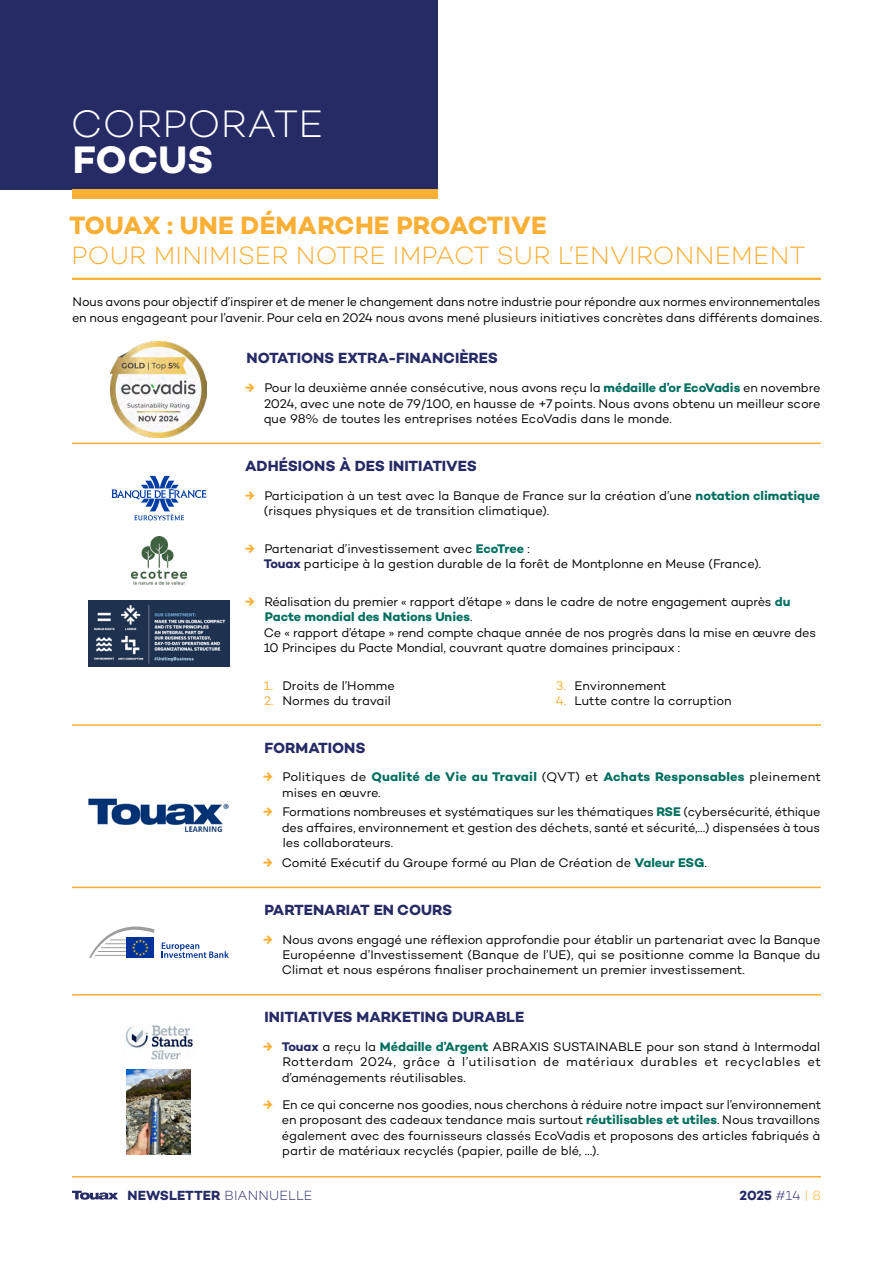
<style>
.page{position:relative;width:893px;height:1263px;background:#fff}
.page>*{position:absolute;margin:0;border:0;box-sizing:border-box;transform-origin:0 0}
.t1{font:300 39px "Campton";letter-spacing:.01em;color:#fff}
.t2{font:700 39px "Campton";color:#fff}
.t3{font:300 25.5px "Campton";letter-spacing:.01em;color:#fbaf34}
.t4{font:700 25.5px "Campton";letter-spacing:.005em;color:#fbaf34}
.t5{font:700 15px "Campton";color:#262b66}
.t6{font:700 13.5px "Campton";letter-spacing:.005em;color:#262b66}
.t7{font:12.75px/15.3px "Campton";letter-spacing:-.01em;color:#000}
.s1{font-weight:700;color:#fbaf34}
.s2{font-weight:700;color:#006f60}
.s3{font-weight:700;color:#262b66}
.s4{color:#fbaf34}
.s5{font-weight:300}
.s6{font-weight:300;color:#fbaf34}
</style>
<div class="page">
<svg style="left:72px;top:1191px;width:46px;height:9px"></svg>
<div style="left:0;top:0;width:437px;height:189px;background:#262b66"></div>
<div style="left:72px;top:189px;width:365px;height:9px;background:#fbaf34"></div>
<hr style="left:72px;top:278px;width:749px;height:2px;background:#fbaf34">
<img style="left:110px;top:342px;width:96px;height:96px">
<svg style="left:111px;top:476px;width:95px;height:44px"></svg>
<img style="left:131px;top:536px;width:55px;height:48px">
<img style="left:89px;top:600px;width:140px;height:67px">
<img style="left:89px;top:798px;width:140px;height:34px">
<svg style="left:89px;top:926px;width:65px;height:32px"></svg>
<svg style="left:162px;top:942px;width:67px;height:16px"></svg>
<img style="left:127px;top:1070px;width:64px;height:85px">
<img style="left:125px;top:1025px;width:70px;height:34px">
<hr style="left:72px;top:443px;width:749px;height:1px;background:#fbaf34">
<hr style="left:72px;top:724px;width:749px;height:2px;background:#fbaf34">
<hr style="left:72px;top:887px;width:749px;height:1px;background:#fbaf34">
<hr style="left:72px;top:994px;width:749px;height:1px;background:#fbaf34">
<hr style="left:72px;top:1176px;width:749px;height:1px;background:#fbaf34">
<h1 class="t1" style="left:71px;top:100px;width:254px">CORPORATE</h1>
<h1 class="t2" style="left:73px;top:135px;width:142px">FOCUS</h1>
<h2 class="t4" style="left:69px;top:209px;width:479px">TOUAX : UNE DÉMARCHE PROACTIVE</h2>
<h2 class="t3" style="left:72px;top:240px;width:735px">POUR MINIMISER NOTRE IMPACT SUR L’ENVIRONNEMENT</h2>
<p class="t7" style="left:72px;top:294px;width:752px">Nous avons pour objectif d’inspirer et de mener le changement dans notre industrie pour répondre aux normes environnementales en nous engageant pour l’avenir. Pour cela en 2024 nous avons mené plusieurs initiatives concrètes dans différents domaines.</p>
<p class="t5" style="left:247px;top:349px;width:253px">NOTATIONS EXTRA-FINANCIÈRES</p>
<p class="t7" style="left:264px;top:380px;width:558px;text-align:justify;text-indent:-19px"><span class="s1">→</span> Pour la deuxième année consécutive, nous avons reçu la <span class="s2">médaille d’or EcoVadis</span> en novembre 2024, avec une note de 79/100, en hausse de +7 points. Nous avons obtenu un meilleur score que 98% de toutes les entreprises notées EcoVadis dans le monde.</p>
<p class="t5" style="left:245px;top:456px;width:233px">ADHÉSIONS À DES INITIATIVES</p>
<p class="t7" style="left:264px;top:487px;width:558px;text-indent:-19px"><span class="s1">→</span> Participation à un test avec la Banque de France sur la création d’une <span class="s2">notation climatique </span>(risques physiques et de transition climatique).</p>
<p class="t7" style="left:264px;top:540px;width:499px;text-indent:-19px"><span class="s1">→</span> Partenariat d’investissement avec <span class="s2">EcoTree</span> :<br><span class="s3">Touax</span> participe à la gestion durable de la forêt de Montplonne en Meuse (France).</p>
<p class="t7" style="left:264px;top:594px;width:554px;text-indent:-19px"><span class="s1">→</span> Réalisation du premier « rapport d’étape » dans le cadre de notre engagement auprès <span class="s2">du Pacte mondial des Nations Unies</span>.<br>Ce « rapport d’étape » rend compte chaque année de nos progrès dans la mise en œuvre des 10 Principes du Pacte Mondial, couvrant quatre domaines principaux :</p>
<p class="t7" style="left:264px;top:677px;width:133px"><span class="s4">1.</span> Droits de l’Homme</p>
<p class="t7" style="left:264px;top:693px;width:128px"><span class="s4">2.</span> Normes du travail</p>
<p class="t7" style="left:556px;top:677px;width:112px"><span class="s4">3.</span> Environnement</p>
<p class="t7" style="left:556px;top:693px;width:177px"><span class="s4">4.</span> Lutte contre la corruption</p>
<p class="t5" style="left:265px;top:738px;width:102px">FORMATIONS</p>
<p class="t7" style="left:282px;top:769px;width:540px;text-indent:-19px"><span class="s1">→</span> Politiques de <span class="s2">Qualité de Vie au Travail</span> (QVT) et <span class="s2">Achats Responsables</span> pleinement mises en œuvre.</p>
<p class="t7" style="left:282px;top:804px;width:540px;text-align:justify;text-indent:-19px"><span class="s1">→</span> Formations nombreuses et systématiques sur les thématiques <span class="s2">RSE</span> (cybersécurité, éthique des affaires, environnement et gestion des déchets, santé et sécurité,…) dispensées à tous les collaborateurs.</p>
<p class="t7" style="left:263px;top:855px;width:445px"><span class="s1">→</span> Comité Exécutif du Groupe formé au Plan de Création de <span class="s2">Valeur ESG</span>.</p>
<p class="t5" style="left:265px;top:900px;width:189px">PARTENARIAT EN COURS</p>
<p class="t7" style="left:282px;top:931px;width:540px;text-align:justify;text-indent:-19px"><span class="s1">→</span> Nous avons engagé une réflexion approfondie pour établir un partenariat avec la Banque Européenne d’Investissement (Banque de l’UE), qui se positionne comme la Banque du Climat et nous espérons finaliser prochainement un premier investissement.</p>
<p class="t5" style="left:265px;top:1008px;width:261px">INITIATIVES MARKETING DURABLE</p>
<p class="t7" style="left:282px;top:1039px;width:541px;text-align:justify;text-indent:-19px"><span class="s1">→</span> <span class="s3">Touax</span> a reçu la <span class="s2">Médaille d’Argent</span> ABRAXIS SUSTAINABLE pour son stand à Intermodal Rotterdam 2024, grâce à l’utilisation de matériaux durables et recyclables et d’aménagements réutilisables.</p>
<p class="t7" style="left:282px;top:1097px;width:541px;text-align:justify;text-indent:-19px"><span class="s1">→</span> En ce qui concerne nos goodies, nous cherchons à réduire notre impact sur l’environnement en proposant des cadeaux tendance mais surtout <span class="s2">réutilisables et utiles</span>. Nous travaillons également avec des fournisseurs classés EcoVadis et proposons des articles fabriqués à partir de matériaux recyclés (papier, paille de blé, …).</p>
<p class="t6" style="left:128px;top:1186px;width:187px">NEWSLETTER <span class="s5">BIANNUELLE</span></p>
<p class="t6" style="left:739px;top:1186px;width:83px">2025 <span class="s5">#14</span> <span class="s6">| 8</span></p>
</div>
